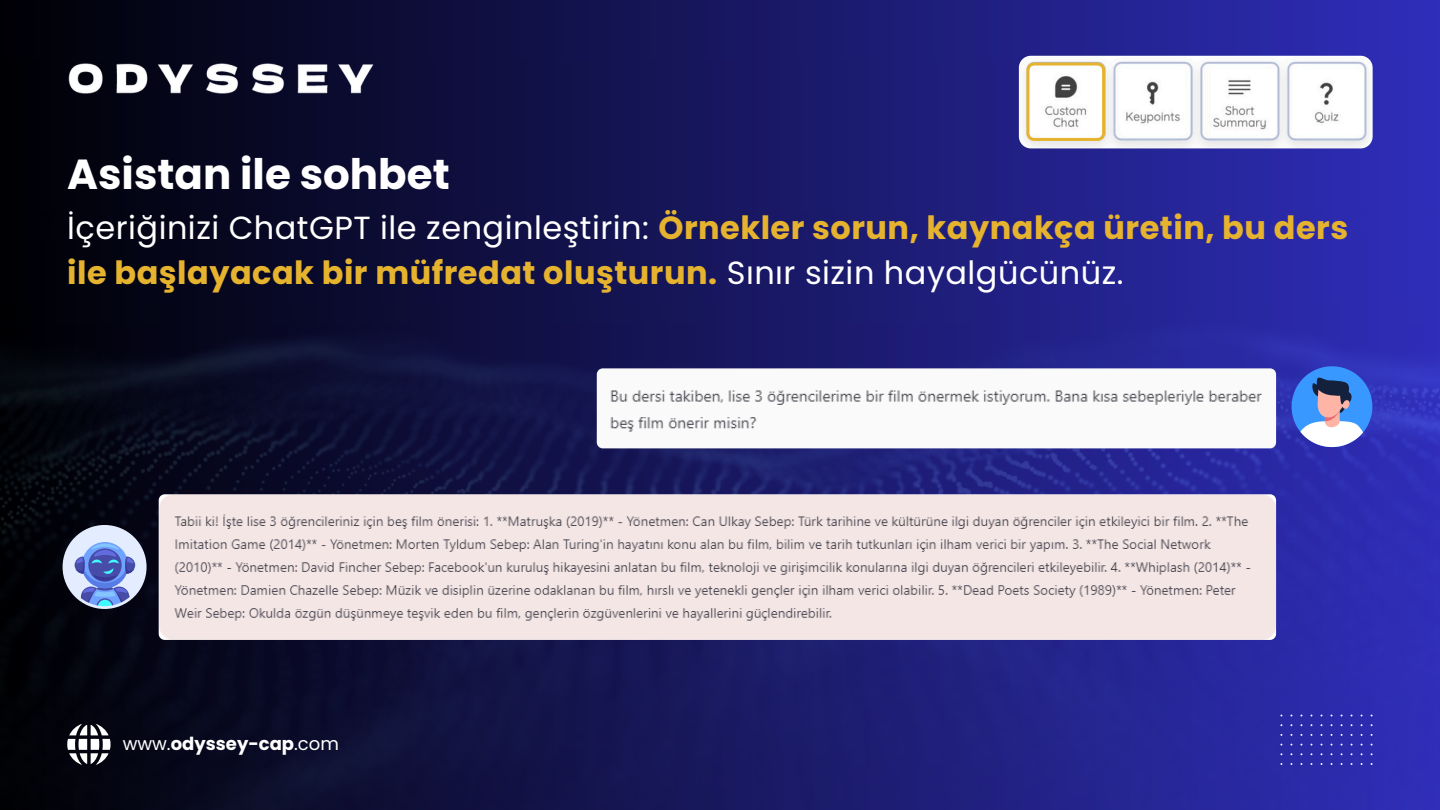
<style>
.page{position:relative;width:1440px;height:810px;background:#fff}
.page>*{position:absolute;margin:0;border:0;box-sizing:border-box;transform-origin:0 0}
.t1{font:700 42px "Poppins";color:#fff}
.t2{font:700 32px/44.2px "Poppins";letter-spacing:.015em;color:#e6b32f}
.t3{font:700 18px "Poppins";color:#fff}
.s1{font-weight:400;color:#fff}
.s2{font-weight:400}
</style>
<div class="page">
<div style="left:0;top:0;width:1440px;height:810px;background:linear-gradient(to right,#010205,#302fbb)"></div>
<img style="left:67px;top:56px;width:310px;height:44px">
<svg style="left:1280px;top:715px;width:93px;height:50px;background:#3332ae"></svg>
<svg style="left:67px;top:724px;width:44px;height:41px"></svg>
<img style="left:1019px;top:56px;width:354px;height:92px;border-radius:12px">
<svg style="left:1026px;top:63px;width:79px;height:78px"></svg>
<svg style="left:63px;top:525px;width:84px;height:84px;background:#7f8eba"></svg>
<img style="left:159px;top:494px;width:1117px;height:146px;border-radius:6px">
<svg style="left:1292px;top:366px;width:80px;height:81px"></svg>
<img style="left:597px;top:368px;width:679px;height:80px">
<p class="t1" style="left:67px;top:145px;width:384px">Asistan ile sohbet</p>
<p class="t2" style="left:67px;top:206px;width:1282px"><span class="s1">İçeriğinizi ChatGPT ile zenginleştirin:</span> Örnekler sorun, kaynakça üretin, bu ders ile başlayacak bir müfredat oluşturun. <span class="s1">Sınır sizin hayalgücünüz.</span></p>
<h1 class="t3" style="left:123px;top:731px;width:218px"><span class="s2">www.</span>odyssey-cap<span class="s2">.com</span></h1>
</div>
